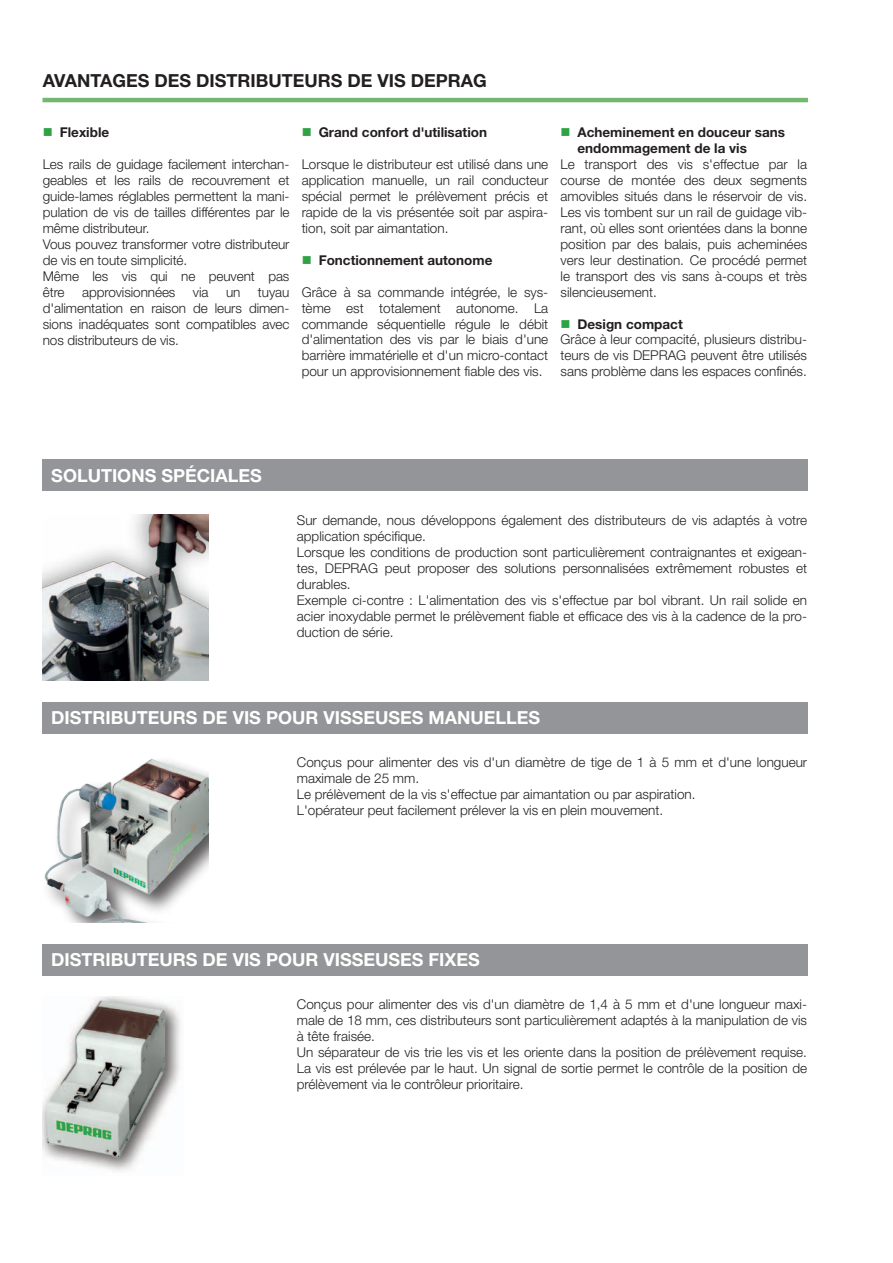
<style>
.page{position:relative;width:893px;height:1263px;background:#fff}
.page>*{position:absolute;margin:0;border:0;box-sizing:border-box;transform-origin:0 0}
.t1{font:700 18px "Helvetica Neue LT Std";color:#fff}
.t2{font:700 18px "Helvetica Neue LT Std";color:#231f20}
.t3{font:300 13.5px/15.9px "Helvetica Neue LT Std";color:#231f20}
.t4{font:700 13.5px/15.9px "Helvetica Neue LT Std";color:#231f20}
.s1{color:#2da343}
.s2{font-weight:700}
</style>
<div class="page">
<hr style="left:43px;top:98px;width:765px;height:4px;background:#73b870">
<div style="left:43px;top:459px;width:765px;height:32px;background:#939598"></div>
<img style="left:43px;top:514px;width:166px;height:166px">
<div style="left:43px;top:702px;width:765px;height:31px;background:#939598"></div>
<img style="left:44px;top:759px;width:165px;height:164px">
<div style="left:43px;top:944px;width:765px;height:32px;background:#939598"></div>
<img style="left:43px;top:997px;width:138px;height:175px">
<h1 class="t2" style="left:43px;top:70px;width:382px">Avantages des Distributeurs de vis DEPRAG</h1>
<p class="t4" style="left:43px;top:124px;width:68px"><span class="s1">■</span> Flexible</p>
<p class="t3" style="left:43px;top:156px;width:248px">Les rails de guidage facilement interchan&shy;geables et les rails de recouvrement et guide-lames réglables permettent la mani&shy;pulation de vis de tailles différentes par le même distributeur.<br>Vous pouvez transformer votre distributeur de vis en toute simplicité.<br>Même les vis qui ne peuvent pas être</p>
<p class="t4" style="left:302px;top:124px;width:187px"><span class="s1">■</span> Grand confort d'utilisation</p>
<p class="t3" style="left:302px;top:156px;width:248px;text-align:justify">Lorsque le distributeur est utilisé dans une application manuelle, un rail conducteur spécial permet le prélèvement précis et rapide de la vis présentée soit par aspira&shy;tion, soit par aimantation.</p>
<p class="t4" style="left:302px;top:252px;width:192px"><span class="s1">■</span> Fonctionnement autonome</p>
<p class="t3" style="left:302px;top:284px;width:248px;text-align:justify">Grâce à sa commande intégrée, le sys&shy;tème est totalement autonome. La commande séquentielle régule le débit d'alimentation des vis par le biais d'une barrière immatérielle et d'un micro-contact pour un approvisionnement fiable des vis.</p>
<p class="t3" style="left:82px;top:284px;width:95px">approvisionnées</p>
<p class="t3" style="left:193px;top:284px;width:17px">via</p>
<p class="t3" style="left:226px;top:284px;width:16px">un</p>
<p class="t3" style="left:43px;top:284px;width:248px;text-align:justify;text-indent:215px">tuyau d'alimentation en raison de leurs dimen&shy;sions inadéquates sont compatibles avec nos distributeurs de vis.</p>
<p class="t4" style="left:577px;top:124px;width:209px;text-indent:-17px"><span class="s1">■</span> Acheminement en douceur sans endommagement de la vis</p>
<p class="t3" style="left:560px;top:156px;width:248px;text-align:justify">Le transport des vis s'effectue par la course de montée des deux segments amovibles situés dans le réservoir de vis.<br>Les vis tombent sur un rail de guidage vib&shy;rant, où elles sont orientées dans la bonne position par des balais, puis acheminées vers leur destination. Ce procédé permet le transport des vis sans à-coups et très silencieusement.</p>
<p class="t3" style="left:560px;top:315px;width:248px"><span class="s1">■</span> <span class="s2">Design compact<br></span>Grâce à leur compacité, plusieurs distribu&shy;teurs de vis DEPRAG peuvent être utilisés sans problème dans les espaces confinés.</p>
<h1 class="t1" style="left:51px;top:464px;width:49px">SOLUTIONS</h1>
<h1 class="t1" style="left:161px;top:464px;width:102px">spéciales</h1>
<p class="t3" style="left:297px;top:512px;width:512px">Sur demande, nous développons également des distributeurs de vis adaptés à votre application spécifique.<br>Lorsque les conditions de production sont particulièrement contraignantes et exigean&shy;tes, DEPRAG peut proposer des solutions personnalisées extrêmement robustes et durables.<br>Exemple ci-contre : L'alimentation des vis s'effectue par bol vibrant. Un rail solide en acier inoxydable permet le prélèvement fiable et efficace des vis à la cadence de la pro&shy;duction de série.</p>
<h1 class="t1" style="left:51px;top:706px;width:13px">DISTRIBUTEURS</h1>
<h1 class="t1" style="left:203px;top:706px;width:41px">DE VIS</h1>
<h1 class="t1" style="left:266px;top:706px;width:14px">POUR</h1>
<h1 class="t1" style="left:323px;top:706px;width:13px">VISSEUSES</h1>
<h1 class="t1" style="left:428px;top:706px;width:30px">MANUE</h1>
<h1 class="t1" style="left:495px;top:706px;width:34px">LLES</h1>
<p class="t3" style="left:297px;top:754px;width:512px">Conçus pour alimenter des vis d'un diamètre de tige de 1 à 5 mm et d'une longueur maximale de 25 mm.<br>Le prélèvement de la vis s'effectue par aimantation ou par aspiration.<br>L'opérateur peut facilement prélever la vis en plein mouvement.</p>
<h1 class="t1" style="left:51px;top:949px;width:13px">DISTRIBUTEURS</h1>
<h1 class="t1" style="left:203px;top:949px;width:41px">DE VIS</h1>
<h1 class="t1" style="left:266px;top:949px;width:14px">POUR</h1>
<h1 class="t1" style="left:323px;top:949px;width:13px">VISSEUSES</h1>
<h1 class="t1" style="left:428px;top:949px;width:40px">FIXES</h1>
<p class="t3" style="left:297px;top:996px;width:512px">Conçus pour alimenter des vis d'un diamètre de 1,4 à 5 mm et d'une longueur maxi&shy;male de 18 mm, ces distributeurs sont particulièrement adaptés à la manipulation de vis à tête fraisée.<br>Un séparateur de vis trie les vis et les oriente dans la position de prélèvement requise.<br>La vis est prélevée par le haut. Un signal de sortie permet le contrôle de la position de prélèvement via le contrôleur prioritaire.</p>
</div>
